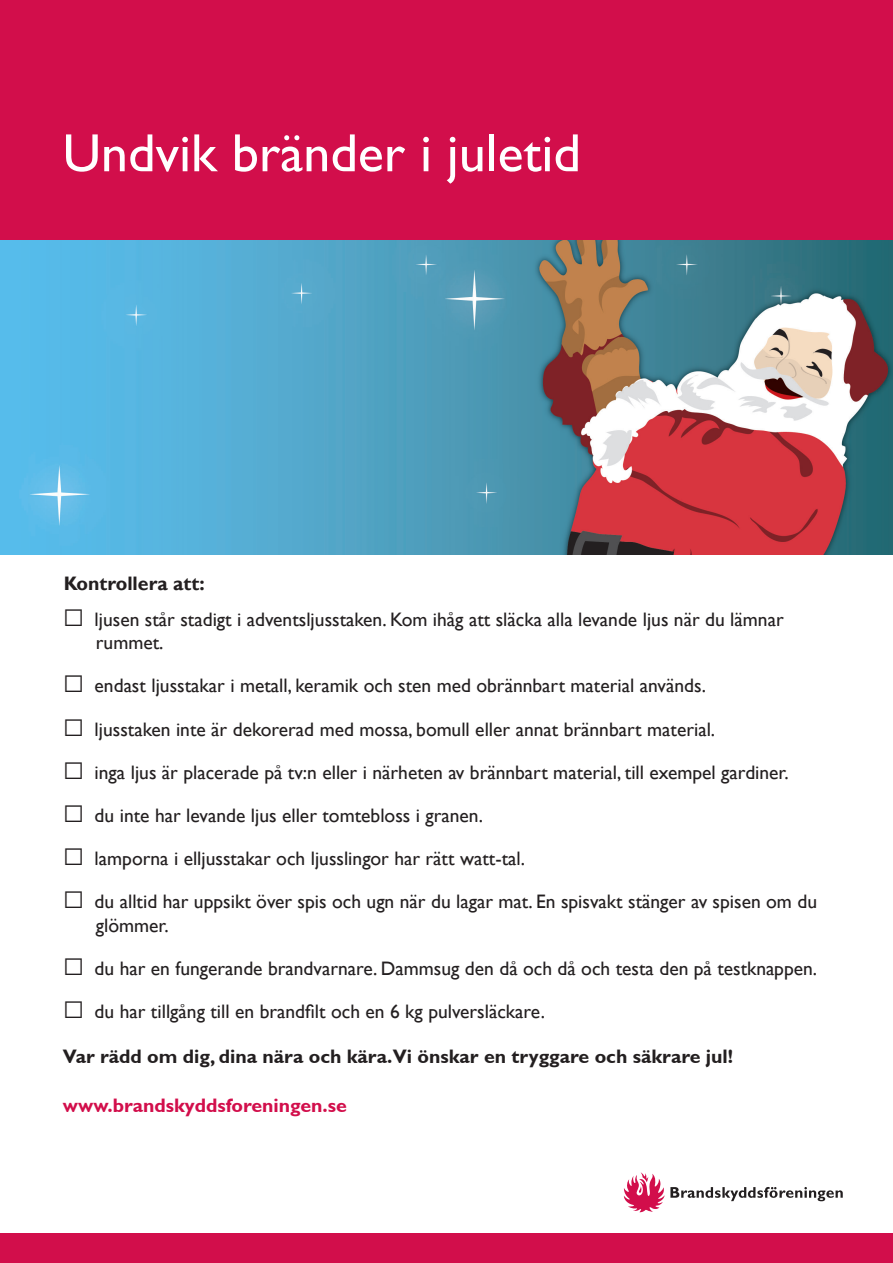
<style>
.page{position:relative;width:893px;height:1263px;background:#fff}
.page>*{position:absolute;margin:0;border:0;box-sizing:border-box;transform-origin:0 0}
.t1{font:54px "Gill Sans";color:#fff}
.Titelrubrik_i_texten{font:19.5px/23.4px "Gill Sans";color:#231f20}
.Titelrubrik_i_texten-2{font:700 19.5px "Gill Sans";color:#231f20}
.Titelrubrik_i_texten-3{font:700 19.5px "Gill Sans";color:#d20e4b}
.Titelrubrik_i_texten-4{font:700 19.5px "Gill Sans";color:#231f20}
.s1{font-family:"Arial";font-weight:700;font-size:36px}
</style>
<div class="page">
<div style="left:0;top:0;width:893px;height:240px;background:#d20e4b"></div>
<svg style="left:624px;top:1172px;width:219px;height:40px"></svg>
<div style="left:0;top:1233px;width:893px;height:30px;background:#d20e4b"></div>
<img style="left:0;top:240px;width:893px;height:315px">
<p class="t1" style="left:63px;top:122px;width:520px">Undvik bränder i juletid</p>
<p class="Titelrubrik_i_texten-4" style="left:64px;top:571px;width:142px">Kontrollera att:</p>
<p class="Titelrubrik_i_texten" style="left:96px;top:608px;width:689px;text-indent:-33px"><span class="s1">□</span> ljusen står stadigt i adventsljusstaken. Kom ihåg att släcka alla levande ljus när du lämnar rummet.</p>
<p class="Titelrubrik_i_texten" style="left:63px;top:674px;width:644px"><span class="s1">□</span> endast ljusstakar i metall, keramik och sten med obrännbart material används.</p>
<p class="Titelrubrik_i_texten" style="left:63px;top:718px;width:654px"><span class="s1">□</span> ljusstaken inte är dekorerad med mossa, bomull eller annat brännbart material.</p>
<p class="Titelrubrik_i_texten" style="left:63px;top:761px;width:727px"><span class="s1">□</span> inga ljus är placerade på tv:n eller i närheten av brännbart material, till exempel gardiner.</p>
<p class="Titelrubrik_i_texten" style="left:63px;top:804px;width:422px"><span class="s1">□</span> du inte har levande ljus eller tomtebloss i granen.</p>
<p class="Titelrubrik_i_texten" style="left:63px;top:847px;width:464px"><span class="s1">□</span> lamporna i elljusstakar och ljusslingor har rätt watt-tal.</p>
<p class="Titelrubrik_i_texten" style="left:96px;top:890px;width:723px;text-indent:-33px"><span class="s1">□</span> du alltid har uppsikt över spis och ugn när du lagar mat. En spisvakt stänger av spisen om du glömmer.</p>
<p class="Titelrubrik_i_texten" style="left:63px;top:957px;width:756px"><span class="s1">□</span> du har en fungerande brandvarnare. Dammsug den då och då och testa den på testknappen.</p>
<p class="Titelrubrik_i_texten" style="left:63px;top:1000px;width:484px"><span class="s1">□</span> du har tillgång till en brandfilt och en 6 kg pulversläckare.</p>
<p class="Titelrubrik_i_texten-2" style="left:63px;top:1045px;width:672px">Var rädd om dig, dina nära och kära.Vi önskar en tryggare och säkrare jul!</p>
<p class="Titelrubrik_i_texten-3" style="left:63px;top:1094px;width:286px">www.brandskyddsforeningen.se</p>
</div>
